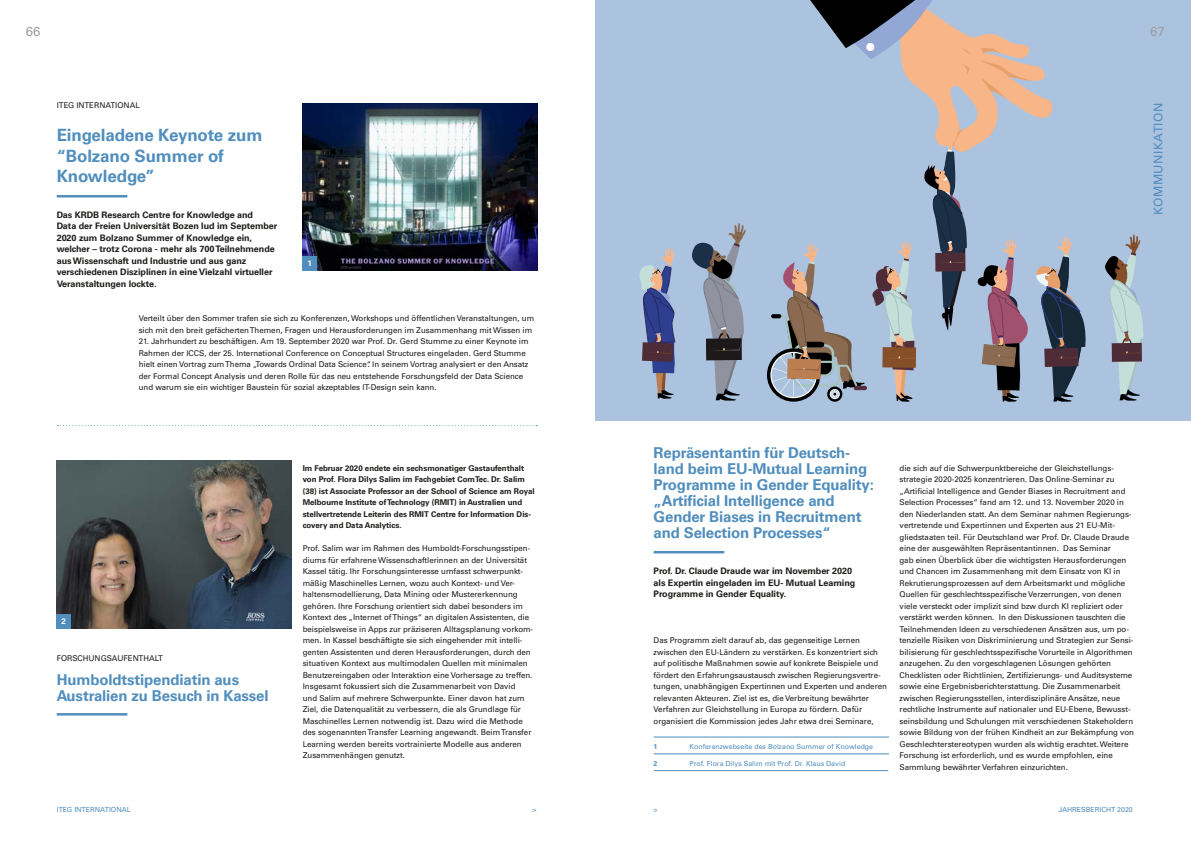
<style>
.page{position:relative;width:1191px;height:842px;background:#fff}
.page>*{position:absolute;margin:0;border:0;box-sizing:border-box;transform-origin:0 0}
.t1{font:700 17px/21px "Univers LT Pro 65";letter-spacing:-.01em;color:#508ebd}
.t2{font:700 15px/16px "Univers LT Pro 65";letter-spacing:-.01em;color:#508ebd}
.t3{font:13px "Univers LT Pro 55 Roman";color:#9d9d9d}
.t4{font:12px "Univers LT Pro 55 Roman";letter-spacing:.04em;color:#508ebd}
.t5{font:700 9px/11.5px "Univers LT Pro 65";letter-spacing:-.005em;color:#1d1d1b}
.t6{font:8px/11.5px "Univers LT Pro 55 Roman";color:#1d1d1b}
.t7{font:700 8px/11.5px "Univers LT Pro 65";color:#1d1d1b}
.t8{font:700 8px "Univers LT Pro 65";color:#fff}
.t9{font:7px "Univers LT Pro 55 Roman";color:#508ebd}
.t10{font:700 7px "Univers LT Pro 65";color:#508ebd}
</style>
<div class="page">
<hr style="left:57px;top:195px;width:70px;height:2px;background:#508ebd">
<hr style="left:653px;top:551px;width:71px;height:2px;background:#508ebd">
<div style="left:595px;top:0;width:596px;height:420px;background:#acc3df"></div>
<svg style="left:639px;top:247px;width:37px;height:152px"></svg>
<svg style="left:692px;top:223px;width:54px;height:178px"></svg>
<svg style="left:1105px;top:234px;width:38px;height:167px"></svg>
<svg style="left:767px;top:0;width:319px;height:402px"></svg>
<img style="left:303px;top:104px;width:234px;height:166px">
<hr style="left:653px;top:736px;width:236px;height:1px;background:#508ebd">
<hr style="left:653px;top:753px;width:236px;height:1px;background:#508ebd">
<hr style="left:653px;top:770px;width:235px;height:1px;background:#508ebd">
<svg style="left:58px;top:425px;width:479px;height:1px"></svg>
<hr style="left:57px;top:713px;width:70px;height:2px;background:#508ebd">
<img style="left:57px;top:460px;width:234px;height:168px">
<div style="left:57px;top:614px;width:14px;height:14px;background:#508ebd"></div>
<div style="left:303px;top:256px;width:14px;height:14px;background:#508ebd"></div>
<h3 class="t3" style="left:26px;top:22px;width:16px">66</h3>
<h3 class="t3" style="left:1150px;top:22px;width:16px">67</h3>
<p class="t6" style="left:57px;top:100px;width:84px">ITEG INTERNATIONAL</p>
<h1 class="t1" style="left:57px;top:123px;width:207px">Eingeladene Keynote zum “Bolzano Summer of<br>Knowledge”</h1>
<p class="t5" style="left:57px;top:208px;width:222px">Das KRDB Research Centre for Knowledge and<br>Data der Freien Universität Bozen lud im September 2020 zum Bolzano Summer of Knowledge ein, welcher – trotz Corona - mehr als 700 Teilnehmende aus Wissenschaft und Industrie und aus ganz verschiedenen Disziplinen in eine Vielzahl virtueller Veranstaltungen lockte.</p>
<p class="t8" style="left:307px;top:258px;width:6px">1</p>
<p class="t6" style="left:139px;top:312px;width:397px">Verteilt über den Sommer trafen sie sich zu Konferenzen, Workshops und öffentlichen Veranstaltungen, um sich mit den breit gefächerten Themen, Fragen und Herausforderungen im Zusammenhang mit Wissen im</p>
<p class="t6" style="left:139px;top:335px;width:391px">21. Jahrhundert zu beschäftigen. Am 19. September 2020 war Prof. Dr. Gerd Stumme zu einer Keynote im Rahmen der ICCS, der 25. International Conference on Conceptual Structures eingeladen. Gerd Stumme hielt einen Vortrag zum Thema „Towards Ordinal Data Science“. In seinem Vortrag analysiert er den Ansatz der Formal Concept Analysis und deren Rolle für das neu entstehende Forschungsfeld der Data Science und warum sie ein wichtiger Baustein für sozial akzeptables IT-Design sein kann.</p>
<h3 class="t4" style="left:1150px;top:215px;width:114px;rotate:-90deg">KOMMUNIKATION</h3>
<p class="t8" style="left:62px;top:615px;width:6px">2</p>
<p class="t6" style="left:57px;top:652px;width:108px">FORSCHUNGSAUFENTHALT</p>
<h2 class="t2" style="left:57px;top:670px;width:213px">Humboldtstipendiatin aus<br>Australien zu Besuch in Kassel</h2>
<p class="t7" style="left:303px;top:462px;width:233px">Im Februar 2020 endete ein sechsmonatiger Gastaufenthalt von Prof. Flora Dilys Salim im Fachgebiet ComTec. Dr. Salim (38) ist Associate Professor an der School of Science am Royal Melbourne Institute of Technology (RMIT) in Australien und stellvertretende Leiterin des RMIT Centre for Information Dis&shy;covery and Data Analytics.</p>
<p class="t6" style="left:303px;top:542px;width:232px">Prof. Salim war im Rahmen des Humboldt-Forschungsstipen&shy;diums für erfahrene Wissenschaftlerinnen an der Universität Kassel tätig. Ihr Forschungsinteresse umfasst schwerpunkt&shy;mäßig Maschinelles Lernen, wozu auch Kontext- und Ver&shy;haltensmodellierung, Data Mining oder Mustererkennung gehören. Ihre Forschung orientiert sich dabei besonders im Kontext des „Internet of Things“ an digitalen Assistenten, die beispielsweise in Apps zur präziseren Alltagsplanung vorkom&shy;men. In Kassel beschäftigte sie sich eingehender mit intelli&shy;genten Assistenten und deren Herausforderungen, durch den situativen Kontext aus multimodalen Quellen mit minimalen Benutzereingaben oder Interaktion eine Vorhersage zu treffen.<br>Insgesamt fokussiert sich die Zusammenarbeit von David<br>und Salim auf mehrere Schwerpunkte. Einer davon hat zum Ziel, die Datenqualität zu verbessern, die als Grundlage für Maschinelles Lernen notwendig ist. Dazu wird die Methode des sogenannten Transfer Learning angewandt. Beim Transfer Learning werden bereits vortrainierte Modelle aus anderen Zusammenhängen genutzt.</p>
<h2 class="t2" style="left:653px;top:444px;width:222px">Repräsentantin für Deutsch&shy;land beim EU-Mutual Learning<br>Programme in Gender Equality: „Artificial Intelligence and<br>Gender Biases in Recruitment and Selection Processes“</h2>
<p class="t5" style="left:653px;top:565px;width:203px">Prof. Dr. Claude Draude war im November 2020 als Expertin eingeladen im EU- Mutual Learning<br>Programme in Gender Equality.</p>
<p class="t6" style="left:653px;top:634px;width:235px">Das Programm zielt darauf ab, das gegenseitige Lernen zwischen den EU-Ländern zu verstärken. Es konzentriert sich auf politische Maßnahmen sowie auf konkrete Beispiele und fördert den Erfahrungsaustausch zwischen Regierungsvertre&shy;tungen, unabhängigen Expertinnen und Experten und anderen relevanten Akteuren. Ziel ist es, die Verbreitung bewährter Verfahren zur Gleichstellung in Europa zu fördern. Dafür organisiert die Kommission jedes Jahr etwa drei Seminare,</p>
<p class="t10" style="left:653px;top:741px;width:5px">1</p>
<p class="t9" style="left:689px;top:742px;width:185px">Konferenzwebseite des Bolzano Summer of Knowledge</p>
<p class="t10" style="left:653px;top:758px;width:5px">2</p>
<p class="t9" style="left:689px;top:758px;width:157px">Prof. Flora Dilys Salim mit Prof. Dr. Klaus David</p>
<p class="t6" style="left:899px;top:462px;width:236px">die sich auf die Schwerpunktbereiche der Gleichstellungs&shy;strategie 2020-2025 konzentrieren. Das Online-Seminar zu „Artificial Intelligence and Gender Biases in Recruitment and Selection Processes“ fand am 12. und 13. November 2020 in den Niederlanden statt. An dem Seminar nahmen Regierungs&shy;vertretende und Expertinnen und Experten aus 21 EU-Mit&shy;gliedstaaten teil. Für Deutschland war Prof. Dr. Claude Draude eine der ausgewählten Repräsentantinnen. Das Seminar<br>gab einen Überblick über die wichtigsten Herausforderungen und Chancen im Zusammenhang mit dem Einsatz von KI in Rekrutierungsprozessen auf dem Arbeitsmarkt und mögliche Quellen für geschlechtsspezifische Verzerrungen, von denen viele versteckt oder implizit sind bzw durch KI repliziert oder verstärkt werden können. In den Diskussionen tauschten die Teilnehmenden Ideen zu verschiedenen Ansätzen aus, um po&shy;tenzielle Risiken von Diskriminierung und Strategien zur Sensi&shy;bilisierung für geschlechtsspezifische Vorurteile in Algorithmen anzugehen. Zu den vorgeschlagenen Lösungen gehörten Checklisten oder Richtlinien, Zertifizierungs- und Auditsysteme sowie eine Ergebnisberichterstattung. Die Zusammenarbeit zwischen Regierungsstellen, interdisziplinäre Ansätze, neue rechtliche Instrumente auf nationaler und EU-Ebene, Bewusst&shy;seinsbildung und Schulungen mit verschiedenen Stakeholdern sowie Bildung von der frühen Kindheit an zur Bekämpfung von Geschlechterstereotypen wurden als wichtig erachtet. Weitere Forschung ist erforderlich, und es wurde empfohlen, eine Sammlung bewährter Verfahren einzurichten.</p>
<p class="t9" style="left:57px;top:805px;width:76px">ITEG INTERNATIONAL</p>
<p class="t9" style="left:532px;top:805px;width:6px">&gt;</p>
<p class="t9" style="left:653px;top:805px;width:6px">&gt;</p>
<p class="t9" style="left:1058px;top:805px;width:76px">JAHRESBERICHT 2020</p>
</div>
